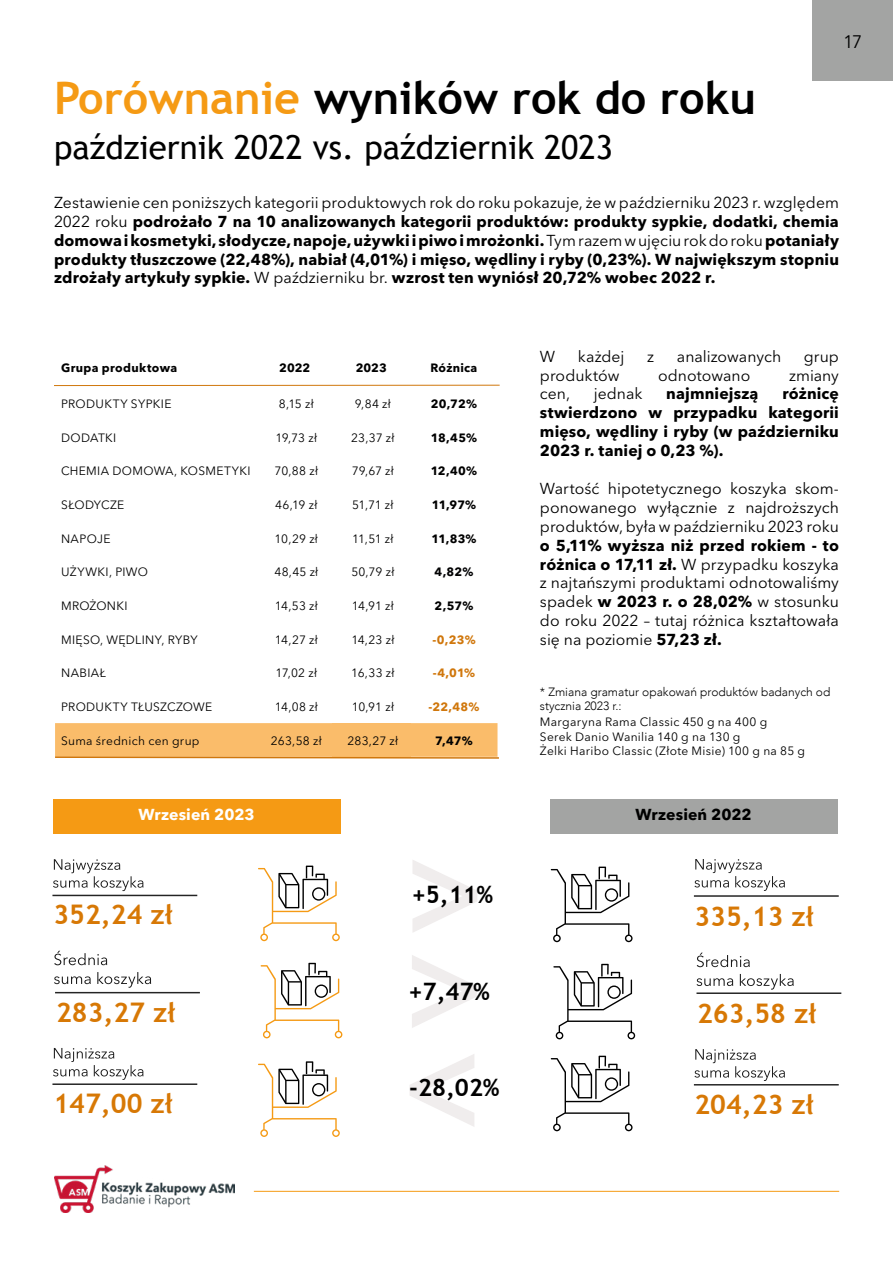
<style>
.page{position:relative;width:893px;height:1263px;background:#fff}
.page>*{position:absolute;margin:0;border:0;box-sizing:border-box;transform-origin:0 0}
.t1{font:700 45px "Trebuchet MS";color:#000}
.t2{font:33px "Trebuchet MS";color:#000}
.t3{font:700 27px "Trebuchet MS";color:#d77805}
.t4{font:700 24px "Trebuchet MS";color:#000}
.t5{font:18px "Avenir Next LT Pro";color:#000}
.t6{font:700 15.75px/18.9px "Avenir Next LT Pro";letter-spacing:.01em;color:#000;text-align:justify}
.t7{font:15.75px/18.9px "Avenir Next LT Pro";color:#000;text-align:justify}
.t8{font:700 15.75px "Avenir Next LT Pro";letter-spacing:.005em;color:#fff}
.t9{font:12px/14.4px "Avenir Next LT Pro";letter-spacing:.025em;color:#000}
.t10{font:700 12px "Avenir Next LT Pro";letter-spacing:.02em;color:#000}
.t11{font:300 12px/14.4px "Avenir";color:#000}
.t12{font:700 12px "Avenir Next LT Pro";letter-spacing:.015em;color:#d0770c}
.t13{font:700 12px "Avenir Next LT Pro";color:#020203}
.s1{color:#f59a14}
.s2{font-weight:400}
.s3{font-weight:700}
</style>
<div class="page">
<div style="left:812px;top:0;width:81px;height:81px;background:#a3a4a3"></div>
<hr style="left:254px;top:1191px;width:585px;height:1px;background:#f59a14">
<img style="left:54px;top:1166px;width:181px;height:46px">
<svg style="left:412px;top:955px;width:65px;height:73px"></svg>
<div style="left:550px;top:799px;width:288px;height:35px;background:#a3a4a3"></div>
<svg style="left:413px;top:860px;width:64px;height:72px"></svg>
<svg style="left:410px;top:1054px;width:64px;height:73px"></svg>
<hr style="left:52px;top:895px;width:145px;height:1px;background:#242424">
<svg style="left:53px;top:859px;width:90px;height:32px"></svg>
<svg style="left:258px;top:865px;width:82px;height:76px"></svg>
<svg style="left:551px;top:866px;width:82px;height:76px"></svg>
<hr style="left:52px;top:1083px;width:145px;height:2px;background:#242424">
<svg style="left:53px;top:1048px;width:90px;height:32px"></svg>
<hr style="left:694px;top:895px;width:145px;height:2px;background:#242424">
<hr style="left:694px;top:1084px;width:145px;height:1px;background:#242424">
<svg style="left:258px;top:1061px;width:82px;height:76px"></svg>
<svg style="left:551px;top:1056px;width:82px;height:75px"></svg>
<div style="left:53px;top:799px;width:288px;height:35px;background:#f59a14"></div>
<hr style="left:54px;top:385px;width:446px;height:1px;background:#d0770c">
<svg style="left:694px;top:859px;width:91px;height:32px"></svg>
<svg style="left:694px;top:1049px;width:91px;height:32px"></svg>
<hr style="left:55px;top:992px;width:145px;height:1px;background:#242424">
<svg style="left:261px;top:963px;width:81px;height:75px"></svg>
<svg style="left:553px;top:964px;width:82px;height:75px"></svg>
<hr style="left:696px;top:992px;width:145px;height:2px;background:#242424">
<svg style="left:54px;top:972px;width:97px;height:16px"></svg>
<svg style="left:54px;top:951px;width:53px;height:14px"></svg>
<svg style="left:696px;top:974px;width:98px;height:16px"></svg>
<svg style="left:697px;top:953px;width:53px;height:14px"></svg>
<svg style="left:54px;top:386px;width:445px;height:373px"></svg>
<h1 class="t1" style="left:54px;top:70px;width:703px"><span class="s1">Porównanie</span> wyników rok do roku</h1>
<h2 class="t2" style="left:54px;top:128px;width:561px">październik 2022 vs. październik 2023</h2>
<p class="t5" style="left:843px;top:31px;width:21px">17</p>
<p class="t6" style="left:54px;top:193px;width:787px"><span class="s2">Zestawienie cen poniższych kategorii produktowych rok do roku pokazuje, że w październiku 2023 r. względem 2022 roku</span> podrożało 7 na 10 analizowanych kategorii produktów: produkty sypkie, dodatki, chemia domowa i kosmetyki, słodycze, napoje, używki i piwo i mrożonki. <span class="s2">Tym razem w ujęciu rok do roku</span> potaniały produkty tłuszczowe (22,48%), nabiał (4,01%) i mięso, wędliny i ryby (0,23%). W największym stopniu zdrożały artykuły sypkie. <span class="s2">W październiku br.</span> wzrost ten wyniósł 20,72% wobec 2022 r.</p>
<p class="t10" style="left:61px;top:360px;width:118px">Grupa produktowa</p>
<p class="t10" style="left:279px;top:360px;width:33px">2022</p>
<p class="t10" style="left:356px;top:360px;width:33px">2023</p>
<p class="t10" style="left:431px;top:360px;width:48px">Różnica</p>
<p class="t9" style="left:61px;top:396px;width:112px">PRODUKTY SYPKIE</p>
<p class="t9" style="left:279px;top:396px;width:36px">8,15 zł</p>
<p class="t9" style="left:355px;top:396px;width:38px">9,84 zł</p>
<p class="t10" style="left:431px;top:396px;width:48px">20,72%</p>
<p class="t9" style="left:61px;top:430px;width:57px">DODATKI</p>
<p class="t9" style="left:275px;top:430px;width:43px">19,73 zł</p>
<p class="t9" style="left:351px;top:430px;width:45px">23,37 zł</p>
<p class="t10" style="left:431px;top:430px;width:48px">18,45%</p>
<p class="t9" style="left:61px;top:464px;width:191px">CHEMIA DOMOWA, KOSMETYKI</p>
<p class="t9" style="left:275px;top:464px;width:45px">70,88 zł</p>
<p class="t9" style="left:352px;top:464px;width:44px">79,67 zł</p>
<p class="t10" style="left:431px;top:464px;width:48px">12,40%</p>
<p class="t9" style="left:61px;top:497px;width:65px">SŁODYCZE</p>
<p class="t9" style="left:275px;top:497px;width:44px">46,19 zł</p>
<p class="t9" style="left:352px;top:497px;width:43px">51,71 zł</p>
<p class="t10" style="left:432px;top:497px;width:46px">11,97%</p>
<p class="t9" style="left:61px;top:531px;width:51px">NAPOJE</p>
<p class="t9" style="left:275px;top:531px;width:45px">10,29 zł</p>
<p class="t9" style="left:352px;top:531px;width:43px">11,51 zł</p>
<p class="t10" style="left:431px;top:531px;width:47px">11,83%</p>
<p class="t9" style="left:61px;top:565px;width:88px">UŻYWKI, PIWO</p>
<p class="t9" style="left:274px;top:565px;width:45px">48,45 zł</p>
<p class="t9" style="left:351px;top:565px;width:45px">50,79 zł</p>
<p class="t13" style="left:435px;top:565px;width:40px">4,82%</p>
<p class="t9" style="left:61px;top:598px;width:68px">MROŻONKI</p>
<p class="t9" style="left:275px;top:598px;width:45px">14,53 zł</p>
<p class="t9" style="left:352px;top:598px;width:44px">14,91 zł</p>
<p class="t10" style="left:435px;top:598px;width:40px">2,57%</p>
<p class="t9" style="left:61px;top:632px;width:138px">MIĘSO, WĘDLINY, RYBY</p>
<p class="t9" style="left:275px;top:632px;width:44px">14,27 zł</p>
<p class="t9" style="left:351px;top:632px;width:45px">14,23 zł</p>
<p class="t12" style="left:432px;top:632px;width:45px">-0,23%</p>
<p class="t9" style="left:61px;top:666px;width:46px">NABIAŁ</p>
<p class="t9" style="left:276px;top:666px;width:43px">17,02 zł</p>
<p class="t9" style="left:351px;top:666px;width:45px">16,33 zł</p>
<p class="t12" style="left:433px;top:666px;width:44px">-4,01%</p>
<p class="t9" style="left:61px;top:699px;width:153px">PRODUKTY TŁUSZCZOWE</p>
<p class="t9" style="left:275px;top:699px;width:45px">14,08 zł</p>
<p class="t9" style="left:352px;top:699px;width:44px">10,91 zł</p>
<p class="t12" style="left:428px;top:699px;width:53px">-22,48%</p>
<p class="t9" style="left:61px;top:733px;width:140px">Suma średnich cen grup</p>
<p class="t9" style="left:271px;top:733px;width:52px">263,58 zł</p>
<p class="t9" style="left:348px;top:733px;width:52px">283,27 zł</p>
<p class="t10" style="left:435px;top:733px;width:39px">7,47%</p>
<p class="t7" style="left:540px;top:347px;width:17px">W</p>
<p class="t7" style="left:578px;top:347px;width:48px">każdej</p>
<p class="t7" style="left:647px;top:347px;width:8px">z</p>
<p class="t7" style="left:677px;top:347px;width:106px">analizowanych</p>
<p class="t7" style="left:804px;top:347px;width:37px">grup</p>
<p class="t7" style="left:540px;top:365px;width:81px">produktów</p>
<p class="t7" style="left:658px;top:365px;width:94px">odnotowano</p>
<p class="t7" style="left:789px;top:365px;width:51px">zmiany</p>
<p class="t7" style="left:540px;top:384px;width:32px">cen,</p>
<p class="t7" style="left:594px;top:384px;width:50px">jednak</p>
<p class="t6" style="left:666px;top:384px;width:94px">najmniejszą</p>
<p class="t6" style="left:540px;top:384px;width:301px;text-indent:242px">różnicę stwierdzono w przypadku kategorii mięso, wędliny i ryby (w październiku 2023 r. taniej o 0,23 %).</p>
<p class="t7" style="left:540px;top:479px;width:301px">Wartość hipotetycznego koszyka skom&shy;ponowanego wyłącznie z najdroższych produktów, była w październiku 2023 roku</p>
<p class="t7" style="left:540px;top:536px;width:301px"><span class="s3">o 5,11% wyższa niż przed rokiem - to różnica o 17,11 zł.</span> W przypadku koszyka z najtańszymi produktami odnotowaliśmy spadek <span class="s3">w 2023 r. o 28,02%</span> w stosunku do roku 2022 – tutaj różnica kształtowała się na poziomie <span class="s3">57,23 zł.</span></p>
<p class="t11" style="left:540px;top:684px;width:292px">* Zmiana gramatur opakowań produktów badanych od stycznia 2023 r.:</p>
<p class="t9" style="left:540px;top:715px;width:267px">Margaryna Rama Classic 450 g na 400 g<br>Serek Danio Wanilia 140 g na 130 g<br>Żelki Haribo Classic (Złote Misie) 100 g na 85 g</p>
<p class="t8" style="left:138px;top:805px;width:118px">Wrzesień 2023</p>
<p class="t6" style="left:635px;top:805px;width:118px">Wrzesień 2022</p>
<h3 class="t3" style="left:53px;top:898px;width:121px">352,24 zł</h3>
<h3 class="t4" style="left:412px;top:880px;width:83px">+5,11%</h3>
<h3 class="t3" style="left:694px;top:899px;width:121px">335,13 zł</h3>
<h3 class="t4" style="left:409px;top:977px;width:83px">+7,47%</h3>
<h3 class="t3" style="left:56px;top:995px;width:121px">283,27 zł</h3>
<h3 class="t3" style="left:697px;top:996px;width:121px">263,58 zł</h3>
<h3 class="t3" style="left:53px;top:1087px;width:121px">147,00 zł</h3>
<h3 class="t4" style="left:409px;top:1073px;width:92px">-28,02%</h3>
<h3 class="t3" style="left:694px;top:1088px;width:121px">204,23 zł</h3>
</div>
